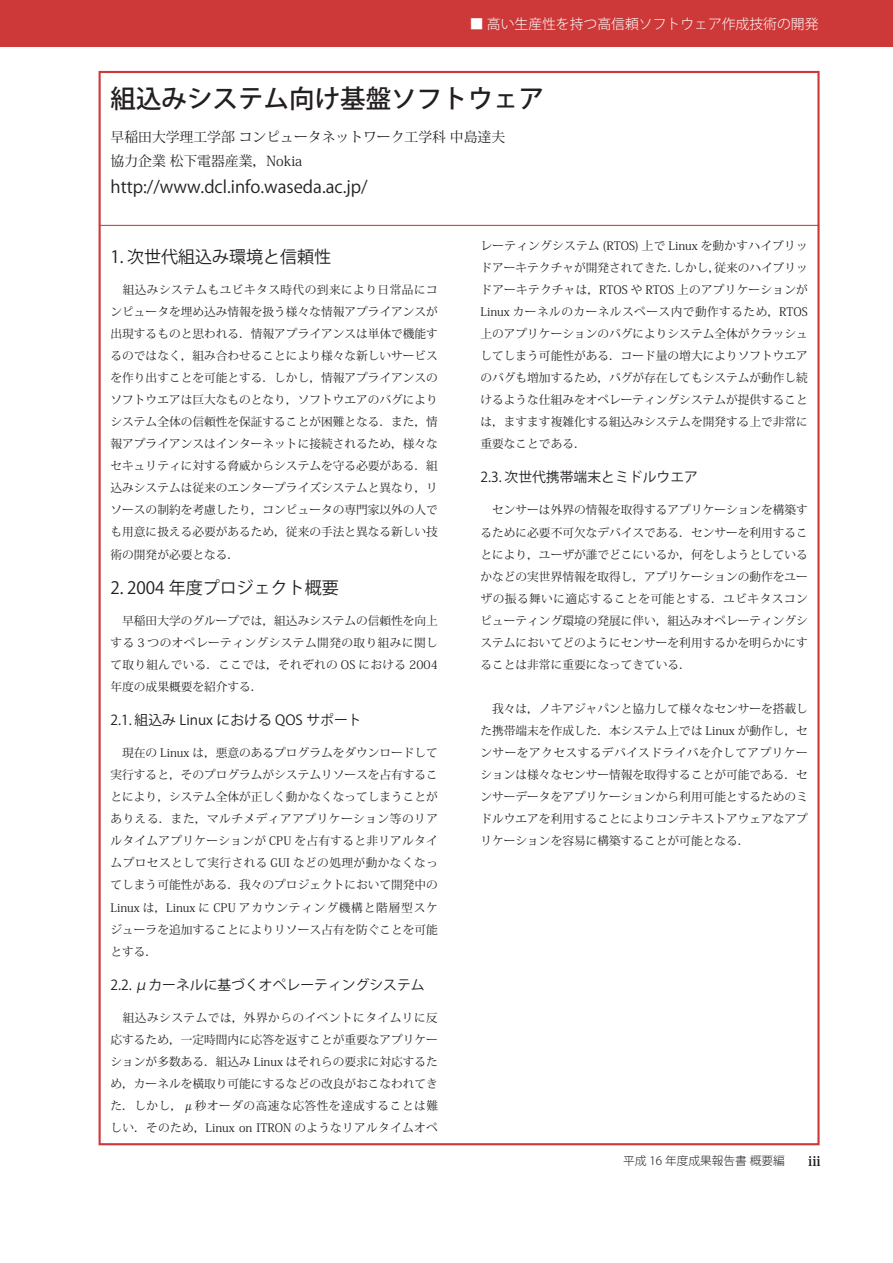
<style>
.page{position:relative;width:893px;height:1263px;background:#fff}
.page>*{position:absolute;margin:0;border:0;box-sizing:border-box;transform-origin:0 0}
.t1{font:500 25.5px "Koz Go Std";color:#231f20}
.t2{font:16.95px "Koz Go Std";color:#231f20}
.t3{font:13.8px "Koz Go Std";color:#231f20}
.t4{font:13.8px/24.2px "Koz Min Std";color:#231f20}
.t5{font:300 13.8px "Koz Go Std";color:#fff}
.t6{font:11.7px/22px "Koz Min Std";color:#231f20;text-align:justify}
.t7{font:300 11.7px "Koz Go Std";color:#231f20}
.s1{font-family:"Koz Min Std";font-weight:700;font-size:13.8px}
</style>
<div class="page">
<hr style="left:99px;top:225px;width:720px;height:1px;background:#cd3938">
<div style="left:0;top:0;width:893px;height:46px;background:#cd3938"></div>
<p class="t5" style="left:470px;top:15px;width:350px">■ 高い生産性を持つ高信頼ソフトウェア作成技術の開発</p>
<h1 class="t1" style="left:111px;top:82px;width:435px">組込みシステム向け基盤ソフトウェア</h1>
<p class="t4" style="left:111px;top:125px;width:396px">早稲田大学理工学部 コンピュータネットワーク工学科 中島達夫協力企業 松下電器産業，Nokia</p>
<h2 class="t2" style="left:111px;top:176px;width:259px">http://www.dcl.info.waseda.ac.jp/</h2>
<h2 class="t2" style="left:111px;top:246px;width:222px">1. 次世代組込み環境と信頼性</h2>
<p class="t6" style="left:111px;top:279px;width:329px">　組込みシステムもユビキタス時代の到来により日常品にコンピュータを埋め込み情報を扱う様々な情報アプライアンスが出現するものと思われる．情報アプライアンスは単体で機能するのではなく，組み合わせることにより様々な新しいサービスを作り出すことを可能とする．しかし，情報アプライアンスのソフトウエアは巨大なものとなり，ソフトウエアのバグによりシステム全体の信頼性を保証することが困難となる．また，情報アプライアンスはインターネットに接続されるため，様々なセキュリティに対する脅威からシステムを守る必要がある．組込みシステムは従来のエンタープライズシステムと異なり，リソースの制約を考慮したり，コンピュータの専門家以外の人でも用意に扱える必要があるため，従来の手法と異なる新しい技術の開発が必要となる．</p>
<h2 class="t2" style="left:111px;top:577px;width:230px">2. 2004 年度プロジェクト概要</h2>
<p class="t6" style="left:111px;top:609px;width:329px">　早稲田大学のグループでは，組込みシステムの信頼性を向上する 3 つのオペレーティングシステム開発の取り組みに関して取り組んでいる．ここでは，それぞれの OS における 2004年度の成果概要を紹介する．</p>
<p class="t3" style="left:111px;top:711px;width:253px">2.1. 組込み Linux における QOS サポート</p>
<p class="t6" style="left:111px;top:742px;width:329px">　現在の Linux は，悪意のあるプログラムをダウンロードして実行すると，そのプログラムがシステムリソースを占有することにより，システム全体が正しく動かなくなってしまうことがありえる．また，マルチメディアアプリケーション等のリアルタイムアプリケーションが CPU を占有すると非リアルタイムプロセスとして実行される GUI などの処理が動かなくなってしまう可能性がある．我々のプロジェクトにおいて開発中のLinux は，Linux に CPU アカウンティング機構と階層型スケジューラを追加することによりリソース占有を防ぐことを可能とする．</p>
<p class="t3" style="left:111px;top:976px;width:316px">2.2. μカーネルに基づくオペレーティングシステム</p>
<p class="t6" style="left:111px;top:1007px;width:329px">　組込みシステムでは，外界からのイベントにタイムリに反応するため，一定時間内に応答を返すことが重要なアプリケーションが多数ある．組込み Linux はそれらの要求に対応するため，カーネルを横取り可能にするなどの改良がおこなわれてきた．しかし，μ秒オーダの高速な応答性を達成することは難しい．そのため，Linux on ITRON のようなリアルタイムオペ</p>
<p class="t6" style="left:480px;top:234px;width:329px">レーティングシステム (RTOS) 上で Linux を動かすハイブリッドアーキテクチャが開発されてきた．しかし，従来のハイブリッドアーキテクチャは，RTOS や RTOS 上のアプリケーションがLinux カーネルのカーネルスペース内で動作するため，RTOS上のアプリケーションのバグによりシステム全体がクラッシュしてしまう可能性がある．コード量の増大によりソフトウエアのバグも増加するため，バグが存在してもシステムが動作し続けるような仕組みをオペレーティングシステムが提供することは，ますます複雑化する組込みシステムを開発する上で非常に重要なことである．</p>
<p class="t3" style="left:480px;top:469px;width:219px">2.3. 次世代携帯端末とミドルウエア</p>
<p class="t6" style="left:480px;top:499px;width:329px">　センサーは外界の情報を取得するアプリケーションを構築するために必要不可欠なデバイスである．センサーを利用することにより，ユーザが誰でどこにいるか，何をしようとしているかなどの実世界情報を取得し，アプリケーションの動作をユーザの振る舞いに適応することを可能とする．ユビキタスコンピューティング環境の発展に伴い，組込みオペレーティングシステムにおいてどのようにセンサーを利用するかを明らかにすることは非常に重要になってきている．</p>
<p class="t6" style="left:480px;top:698px;width:329px">　我々は，ノキアジャパンと協力して様々なセンサーを搭載した携帯端末を作成した．本システム上では Linux が動作し，センサーをアクセスするデバイスドライバを介してアプリケーションは様々なセンサー情報を取得することが可能である．センサーデータをアプリケーションから利用可能とするためのミドルウエアを利用することによりコンテキストアウェアなアプリケーションを容易に構築することが可能となる．</p>
<p class="t7" style="left:623px;top:1153px;width:199px">平成 16 年度成果報告書 概要編　　<span class="s1">iii</span></p>
</div>
